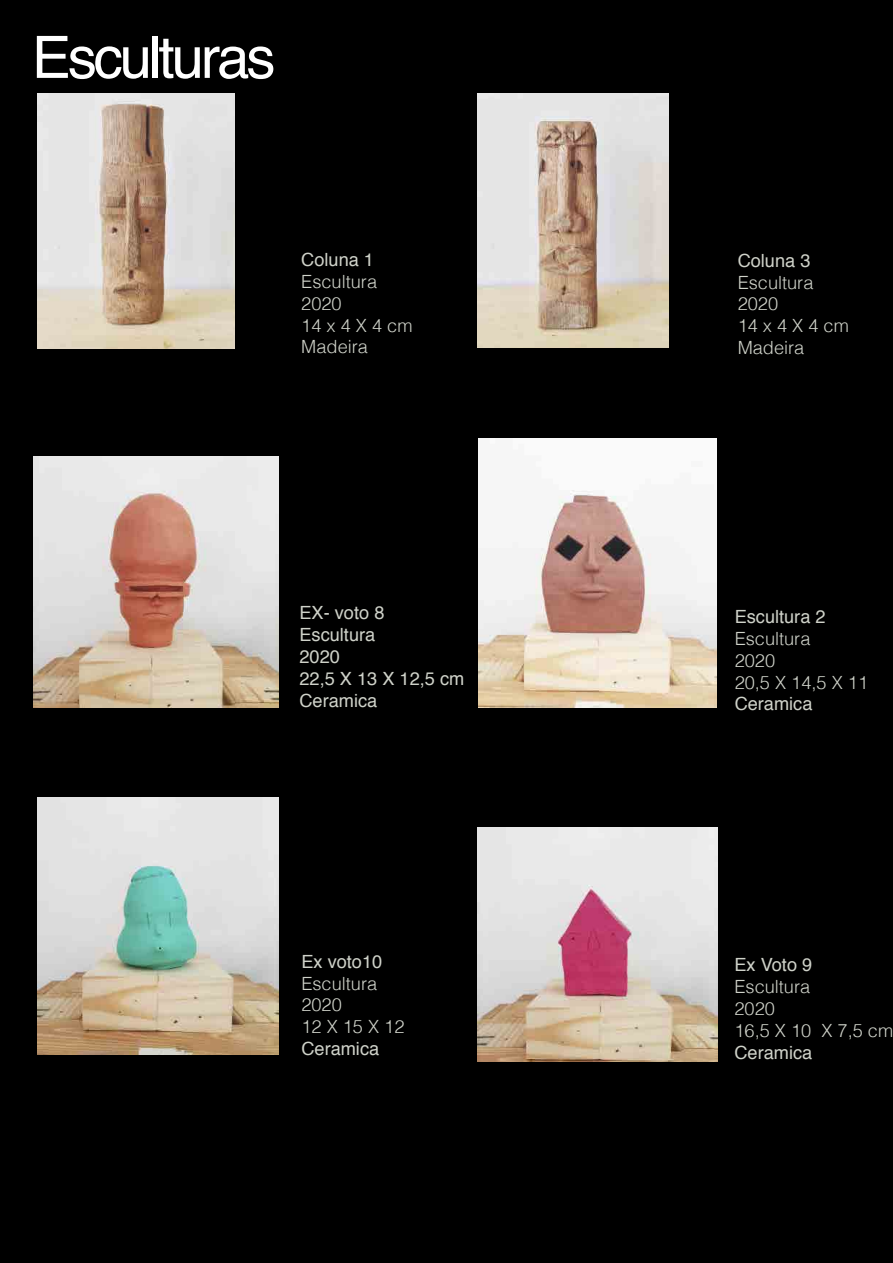
<style>
.page{position:relative;width:893px;height:1263px;background:#000}
.page>*{position:absolute;margin:0;border:0;box-sizing:border-box;transform-origin:0 0}
.t1{font:58.5px "Helvetica";letter-spacing:-.055em;color:#fff}
.t2{font:300 18.15px/21.8px "Helvetica";color:#cfd2c9}
.t3{font:18.15px/21.8px "Helvetica";color:#cfd2c9}
</style>
<div class="page">
<img style="left:38px;top:797px;width:240px;height:257px">
<img style="left:478px;top:828px;width:239px;height:233px">
<img style="left:34px;top:457px;width:245px;height:251px">
<img style="left:478px;top:93px;width:191px;height:254px">
<img style="left:37px;top:93px;width:198px;height:256px">
<img style="left:478px;top:439px;width:239px;height:268px">
<h1 class="t1" style="left:32px;top:12px;width:245px">Esculturas</h1>
<p class="t3" style="left:301px;top:249px;width:74px">Coluna 1</p>
<p class="t2" style="left:301px;top:269px;width:113px">Escultura<br>2020<br>14 x 4 X 4 cm<br>Madeira</p>
<p class="t3" style="left:300px;top:603px;width:166px">EX- voto 8<br>Escultura<br>2020<br>22,5 X 13 X 12,5 cm<br>Ceramica</p>
<p class="t3" style="left:301px;top:951px;width:82px">Ex voto10</p>
<p class="t2" style="left:301px;top:971px;width:105px">Escultura<br>2020<br>12 X 15 X 12</p>
<p class="t3" style="left:301px;top:1038px;width:79px">Ceramica</p>
<p class="t3" style="left:738px;top:250px;width:74px">Coluna 3</p>
<p class="t2" style="left:738px;top:270px;width:113px">Escultura<br>2020<br>14 x 4 X 4 cm<br>Madeira</p>
<p class="t3" style="left:735px;top:606px;width:92px">Escultura 2</p>
<p class="t2" style="left:735px;top:626px;width:135px">Escultura<br>2020<br>20,5 X 14,5 X 11</p>
<p class="t3" style="left:735px;top:694px;width:79px">Ceramica</p>
<p class="t3" style="left:734px;top:954px;width:79px">Ex Voto 9</p>
<p class="t2" style="left:734px;top:974px;width:160px">Escultura<br>2020<br>16,5 X 10 X 7,5 cm</p>
<p class="t3" style="left:734px;top:1042px;width:79px">Ceramica</p>
</div>
